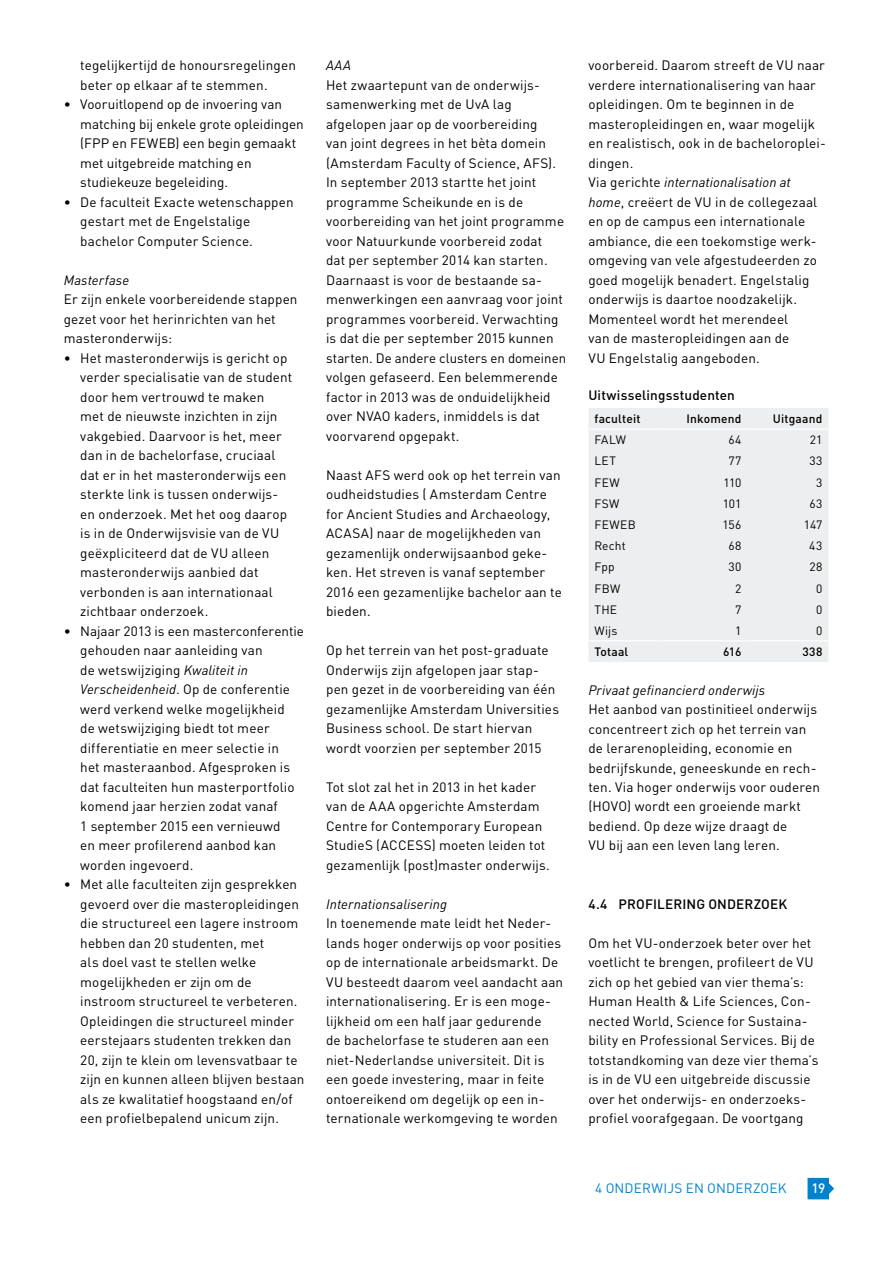
<style>
.page{position:relative;width:893px;height:1263px;background:#fff}
.page>*{position:absolute;margin:0;border:0;box-sizing:border-box;transform-origin:0 0}
.t1{font:13.5px/19.5px "DIN Pro";letter-spacing:.01em;color:#000}
.t2{font:italic 13.5px "DIN Pro";letter-spacing:.01em;color:#000}
.t3{font:500 13.5px "DIN Pro";letter-spacing:.01em;color:#000}
.t4{font:13.5px "DIN Pro";color:#0083cc}
.t5{font:500 13.5px "DIN Pro";color:#fff}
.t6{font:12px "DIN Pro";letter-spacing:.03em;color:#000}
.t7{font:500 12px "DIN Pro";letter-spacing:.015em;color:#000}
.s1{font-style:italic}
</style>
<div class="page">
<svg style="left:808px;top:1178px;width:26px;height:21px"></svg>
<div style="left:588px;top:408px;width:240px;height:254px;background:#edeeef"></div>
<hr style="left:588px;top:429px;width:72px;height:1px;background:#fff">
<hr style="left:660px;top:429px;width:87px;height:1px;background:#fff">
<hr style="left:747px;top:429px;width:81px;height:1px;background:#fff">
<hr style="left:588px;top:640px;width:72px;height:1px;background:#fff">
<hr style="left:660px;top:640px;width:87px;height:1px;background:#fff">
<hr style="left:747px;top:640px;width:81px;height:1px;background:#fff">
<p class="t1" style="left:80px;top:54px;width:217px">tegelijkertijd de honoursregelingen beter op elkaar af te stemmen.</p>
<p class="t1" style="left:80px;top:93px;width:225px;text-indent:-16px">• Vooruitlopend op de invoering van matching bij enkele grote opleidingen (FPP en FEWEB) een begin gemaakt met uitgebreide matching en studiekeuze begeleiding.</p>
<p class="t1" style="left:80px;top:191px;width:215px;text-indent:-16px">• De faculteit Exacte wetenschappen gestart met de Engelstalige bachelor Computer Science.</p>
<p class="t2" style="left:64px;top:269px;width:67px">Masterfase</p>
<p class="t1" style="left:64px;top:288px;width:235px">Er zijn enkele voorbereidende stappen gezet voor het herinrichten van het masteronderwijs:</p>
<p class="t1" style="left:80px;top:347px;width:214px;text-indent:-16px">• Het masteronderwijs is gericht op verder specialisatie van de student door hem vertrouwd te maken<br>met de nieuwste inzichten in zijn vakgebied. Daarvoor is het, meer dan in de bachelorfase, cruciaal dat er in het masteronderwijs een sterkte link is tussen onderwijs&shy;en onderzoek. Met het oog daarop is in de Onderwijsvisie van de VU geëxpliciteerd dat de VU alleen masteronderwijs aanbied dat verbonden is aan internationaal zichtbaar onderzoek.</p>
<p class="t1" style="left:80px;top:620px;width:225px;text-indent:-16px">• Najaar 2013 is een masterconferentie gehouden naar aanleiding van<br>de wetswijziging <span class="s1">Kwaliteit in<br>Verscheidenheid</span>. Op de conferentie werd verkend welke mogelijkheid<br>de wetswijziging biedt tot meer differentiatie en meer selectie in<br>het masteraanbod. Afgesproken is dat faculteiten hun masterportfolio komend jaar herzien zodat vanaf<br>1 september 2015 een vernieuwd<br>en meer profilerend aanbod kan worden ingevoerd.</p>
<p class="t1" style="left:80px;top:873px;width:226px;text-indent:-16px">• Met alle faculteiten zijn gesprekken gevoerd over die masteropleidingen die structureel een lagere instroom hebben dan 20 studenten, met<br>als doel vast te stellen welke mogelijkheden er zijn om de instroom structureel te verbeteren.<br>Opleidingen die structureel minder eerstejaars studenten trekken dan 20, zijn te klein om levensvatbaar te zijn en kunnen alleen blijven bestaan als ze kwalitatief hoogstaand en/of een profielbepalend unicum zijn.</p>
<p class="t2" style="left:326px;top:55px;width:26px">AAA</p>
<p class="t1" style="left:326px;top:74px;width:242px">Het zwaartepunt van de onderwijs&shy;samenwerking met de UvA lag afgelopen jaar op de voorbereiding<br>van joint degrees in het bèta domein (Amsterdam Faculty of Science, AFS).<br>In september 2013 startte het joint programme Scheikunde en is de voorbereiding van het joint programme voor Natuurkunde voorbereid zodat<br>dat per september 2014 kan starten.<br>Daarnaast is voor de bestaande sa&shy;menwerkingen een aanvraag voor joint programmes voorbereid. Verwachting is dat die per september 2015 kunnen starten. De andere clusters en domeinen volgen gefaseerd. Een belemmerende factor in 2013 was de onduidelijkheid over NVAO kaders, inmiddels is dat voorvarend opgepakt.</p>
<p class="t1" style="left:326px;top:464px;width:237px">Naast AFS werd ook op het terrein van oudheidstudies ( Amsterdam Centre for Ancient Studies and Archaeology,<br>ACASA) naar de mogelijkheden van gezamenlijk onderwijsaanbod geke&shy;ken. Het streven is vanaf september<br>2016 een gezamenlijke bachelor aan te bieden.</p>
<p class="t1" style="left:326px;top:639px;width:235px">Op het terrein van het post-graduate Onderwijs zijn afgelopen jaar stap&shy;pen gezet in de voorbereiding van één gezamenlijke Amsterdam Universities Business school. De start hiervan wordt voorzien per september 2015</p>
<p class="t1" style="left:326px;top:776px;width:225px">Tot slot zal het in 2013 in het kader van de AAA opgerichte Amsterdam Centre for Contemporary European StudieS (ACCESS) moeten leiden tot gezamenlijk (post)master onderwijs.</p>
<p class="t2" style="left:326px;top:893px;width:123px">Internationsalisering</p>
<p class="t1" style="left:326px;top:912px;width:239px">In toenemende mate leidt het Neder&shy;lands hoger onderwijs op voor posities op de internationale arbeidsmarkt. De VU besteedt daarom veel aandacht aan internationalisering. Er is een moge&shy;lijkheid om een half jaar gedurende<br>de bachelorfase te studeren aan een niet-Nederlandse universiteit. Dit is een goede investering, maar in feite ontoereikend om degelijk op een in&shy;ternationale werkomgeving te worden</p>
<p class="t1" style="left:588px;top:54px;width:239px">voorbereid. Daarom streeft de VU naar verdere internationalisering van haar opleidingen. Om te beginnen in de masteropleidingen en, waar mogelijk en realistisch, ook in de bacheloroplei&shy;dingen.<br>Via gerichte <span class="s1">internationalisation at home</span>, creëert de VU in de collegezaal en op de campus een internationale ambiance, die een toekomstige werk&shy;omgeving van vele afgestudeerden zo goed mogelijk benadert. Engelstalig onderwijs is daartoe noodzakelijk.<br>Momenteel wordt het merendeel<br>van de masteropleidingen aan de<br>VU Engelstalig aangeboden.</p>
<p class="t3" style="left:588px;top:385px;width:148px">Uitwisselingsstudenten</p>
<p class="t7" style="left:594px;top:409px;width:48px">faculteit</p>
<p class="t7" style="left:686px;top:409px;width:56px">Inkomend</p>
<p class="t7" style="left:773px;top:409px;width:51px">Uitgaand</p>
<p class="t6" style="left:594px;top:430px;width:33px">FALW</p>
<p class="t6" style="left:728px;top:430px;width:15px">64</p>
<p class="t6" style="left:810px;top:430px;width:14px">21</p>
<p class="t6" style="left:594px;top:452px;width:23px">LET</p>
<p class="t6" style="left:728px;top:452px;width:14px">77</p>
<p class="t6" style="left:809px;top:452px;width:15px">33</p>
<p class="t6" style="left:594px;top:473px;width:27px">FEW</p>
<p class="t6" style="left:723px;top:473px;width:19px">110</p>
<p class="t6" style="left:816px;top:473px;width:8px">3</p>
<p class="t6" style="left:594px;top:494px;width:27px">FSW</p>
<p class="t6" style="left:723px;top:494px;width:20px">101</p>
<p class="t6" style="left:809px;top:494px;width:15px">63</p>
<p class="t6" style="left:594px;top:515px;width:43px">FEWEB</p>
<p class="t6" style="left:722px;top:515px;width:20px">156</p>
<p class="t6" style="left:804px;top:515px;width:20px">147</p>
<p class="t6" style="left:594px;top:536px;width:33px">Recht</p>
<p class="t6" style="left:728px;top:536px;width:14px">68</p>
<p class="t6" style="left:809px;top:536px;width:15px">43</p>
<p class="t6" style="left:594px;top:557px;width:22px">Fpp</p>
<p class="t6" style="left:728px;top:557px;width:14px">30</p>
<p class="t6" style="left:809px;top:557px;width:14px">28</p>
<p class="t6" style="left:594px;top:579px;width:27px">FBW</p>
<p class="t6" style="left:735px;top:579px;width:8px">2</p>
<p class="t6" style="left:816px;top:579px;width:8px">0</p>
<p class="t6" style="left:594px;top:600px;width:24px">THE</p>
<p class="t6" style="left:735px;top:600px;width:8px">7</p>
<p class="t6" style="left:816px;top:600px;width:8px">0</p>
<p class="t6" style="left:594px;top:621px;width:25px">Wijs</p>
<p class="t6" style="left:735px;top:621px;width:8px">1</p>
<p class="t6" style="left:816px;top:621px;width:8px">0</p>
<p class="t7" style="left:594px;top:642px;width:35px">Totaal</p>
<p class="t7" style="left:723px;top:642px;width:20px">616</p>
<p class="t7" style="left:802px;top:642px;width:22px">338</p>
<p class="t2" style="left:588px;top:679px;width:178px">Privaat gefinancierd onderwijs</p>
<p class="t1" style="left:588px;top:698px;width:233px">Het aanbod van postinitieel onderwijs concentreert zich op het terrein van de lerarenopleiding, economie en bedrijfskunde, geneeskunde en rech&shy;ten. Via hoger onderwijs voor ouderen (HOVO) wordt een groeiende markt bediend. Op deze wijze draagt de<br>VU bij aan een leven lang leren.</p>
<p class="t3" style="left:588px;top:893px;width:200px">4.4 PROFILERING ONDERZOEK</p>
<p class="t1" style="left:588px;top:932px;width:231px">Om het VU-onderzoek beter over het voetlicht te brengen, profileert de VU zich op het gebied van vier thema’s:<br>Human Health &amp; Life Sciences, Con&shy;nected World, Science for Sustaina&shy;bility en Professional Services. Bij de totstandkoming van deze vier thema’s is in de VU een uitgebreide discussie over het onderwijs- en onderzoeks&shy;profiel voorafgegaan. De voortgang</p>
<p class="t4" style="left:595px;top:1178px;width:29px">4 Onderwijs</p>
<p class="t4" style="left:686px;top:1178px;width:32px">en onderzoek</p>
<p class="t5" style="left:811px;top:1177px;width:15px">19</p>
</div>
